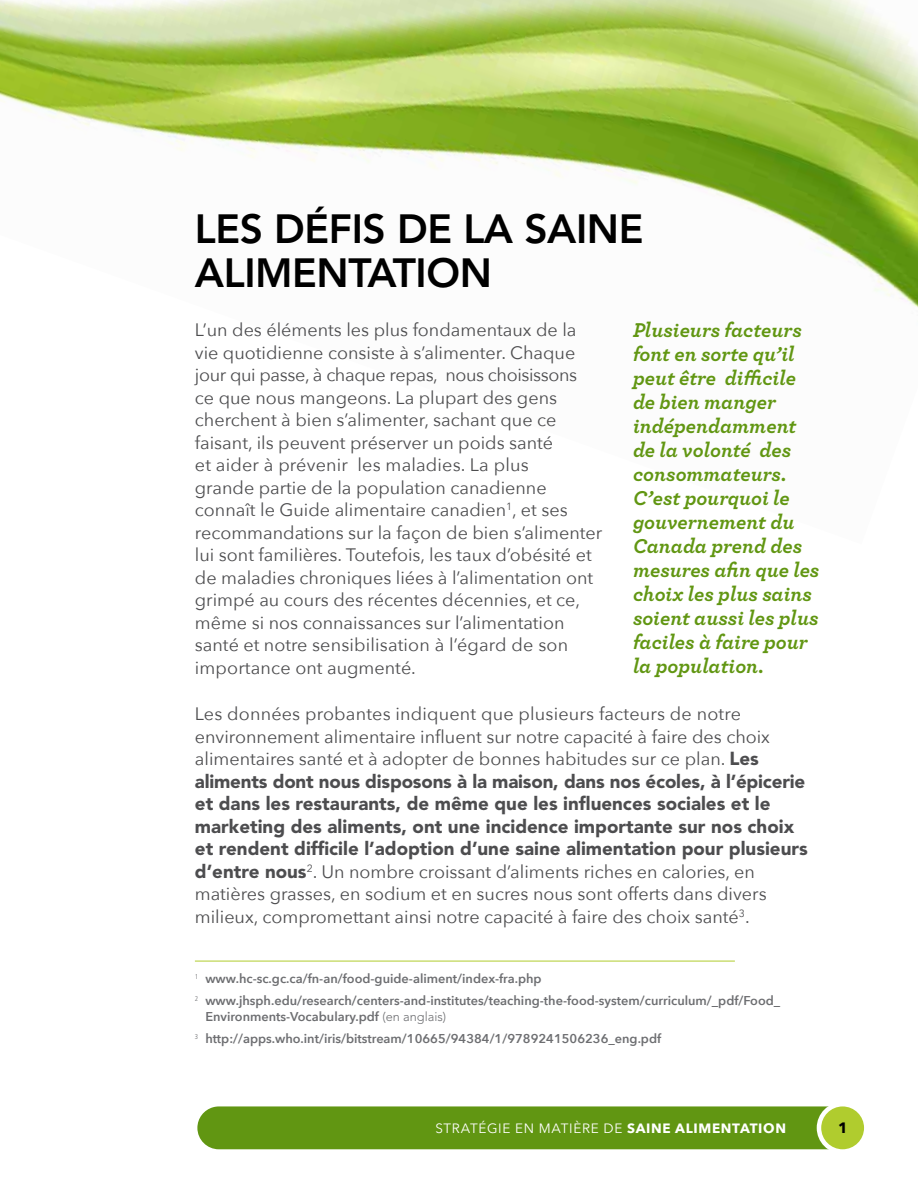
<style>
.page{position:relative;width:918px;height:1188px;background:#fff}
.page>*{position:absolute;margin:0;border:0;box-sizing:border-box;transform-origin:0 0}
.t1{font:800 40.5px/43.5px "Avenir LT Std";letter-spacing:-.01em;color:#000}
.Quotes{font:italic 700 21px/24px "Archer";color:#619612}
.Body{font:900 18.75px/22.5px "Avenir LT Std";color:#4d4d4f}
.Body-2{font:18px/22.5px "Avenir Next";color:#4d4d4f}
.t2{font:700 15px "Avenir Next";color:#000}
.t3{font:13.5px "Avenir Next";letter-spacing:.05em;color:#fff}
.Footnote{font:600 12.75px/16.5px "Avenir Next";color:#6d6e71}
.s1{font-family:"Avenir LT Std";font-weight:900;font-size:18.75px}
.s2{font-family:"Avenir LT Std";font-weight:300}
.s3{font-weight:700}
</style>
<div class="page">
<div style="left:197px;top:1106px;width:631px;height:43px;background:#619612"></div>
<div style="left:819px;top:1104px;width:47px;height:48px;background:#b0cc2e;border-radius:50%"></div>
<div style="left:817px;top:1102px;width:52px;height:52px;border:4px solid #fff;border-radius:50%"></div>
<img style="left:0;top:0;width:918px;height:308px">
<hr style="left:195px;top:961px;width:540px;height:1px;background:#b0cc2e">
<h1 class="t1" style="left:195px;top:207px;width:450px">LES DÉFIS DE LA SAINE<br>ALIMENTATION</h1>
<p class="Body-2" style="left:195px;top:318px;width:409px">L’un des éléments les plus fondamentaux de la vie quotidienne consiste à s’alimenter. Chaque jour qui passe, à chaque repas, nous choisissons<br>ce que nous mangeons. La plupart des gens cherchent à bien s’alimenter, sachant que ce faisant, ils peuvent préserver un poids santé<br>et aider à prévenir les maladies. La plus<br>grande partie de la population canadienne connaît le Guide alimentaire canadien<sup>1</sup>, et ses recommandations sur la façon de bien s’alimenter lui sont familières. Toutefois, les taux d’obésité et de maladies chroniques liées à l’alimentation ont grimpé au cours des récentes décennies, et ce, même si nos connaissances sur l’alimentation santé et notre sensibilisation à l’égard de son importance ont augmenté.</p>
<p class="Body-2" style="left:195px;top:702px;width:577px">Les données probantes indiquent que plusieurs facteurs de notre environnement alimentaire influent sur notre capacité à faire des choix alimentaires santé et à adopter de bonnes habitudes sur ce plan. <span class="s1">Les</span></p>
<p class="Body" style="left:195px;top:770px;width:614px">aliments dont nous disposons à la maison, dans nos écoles, à l’épicerie et dans les restaurants, de même que les influences sociales et le marketing des aliments, ont une incidence importante sur nos choix et rendent difficile l’adoption d’une saine alimentation pour plusieurs</p>
<p class="Body-2" style="left:195px;top:859px;width:573px"><span class="s1">d’entre nous</span><sup>2</sup>. Un nombre croissant d’aliments riches en calories, en matières grasses, en sodium et en sucres nous sont offerts dans divers milieux, compromettant ainsi notre capacité à faire des choix santé<sup>3</sup>.</p>
<p class="Quotes" style="left:633px;top:316px;width:188px">Plusieurs facteurs font en sorte qu’il peut être difficile de bien manger indépendamment de la volonté des consommateurs.<br>C’est pourquoi le gouvernement du<br>Canada prend des mesures afin que les choix les plus sains soient aussi les plus faciles à faire pour la population.</p>
<p class="Footnote" style="left:195px;top:970px;width:348px"><sup>1</sup> www.hc-sc.gc.ca/fn-an/food-guide-aliment/index-fra.php</p>
<p class="Footnote" style="left:205px;top:992px;width:576px;text-indent:-10px"><sup>2</sup> www.jhsph.edu/research/centers-and-institutes/teaching-the-food-system/curriculum/_pdf/Food_<br>Environments-Vocabulary.pdf <span class="s2">(en anglais)</span></p>
<p class="Footnote" style="left:195px;top:1030px;width:468px"><sup>3</sup> http://apps.who.int/iris/bitstream/10665/94384/1/9789241506236_eng.pdf</p>
<p class="t3" style="left:436px;top:1116px;width:352px">STRATÉGIE EN MATIÈRE DE <span class="s3">SAINE ALIMENTATION</span></p>
<p class="t2" style="left:838px;top:1114px;width:11px">1</p>
</div>
